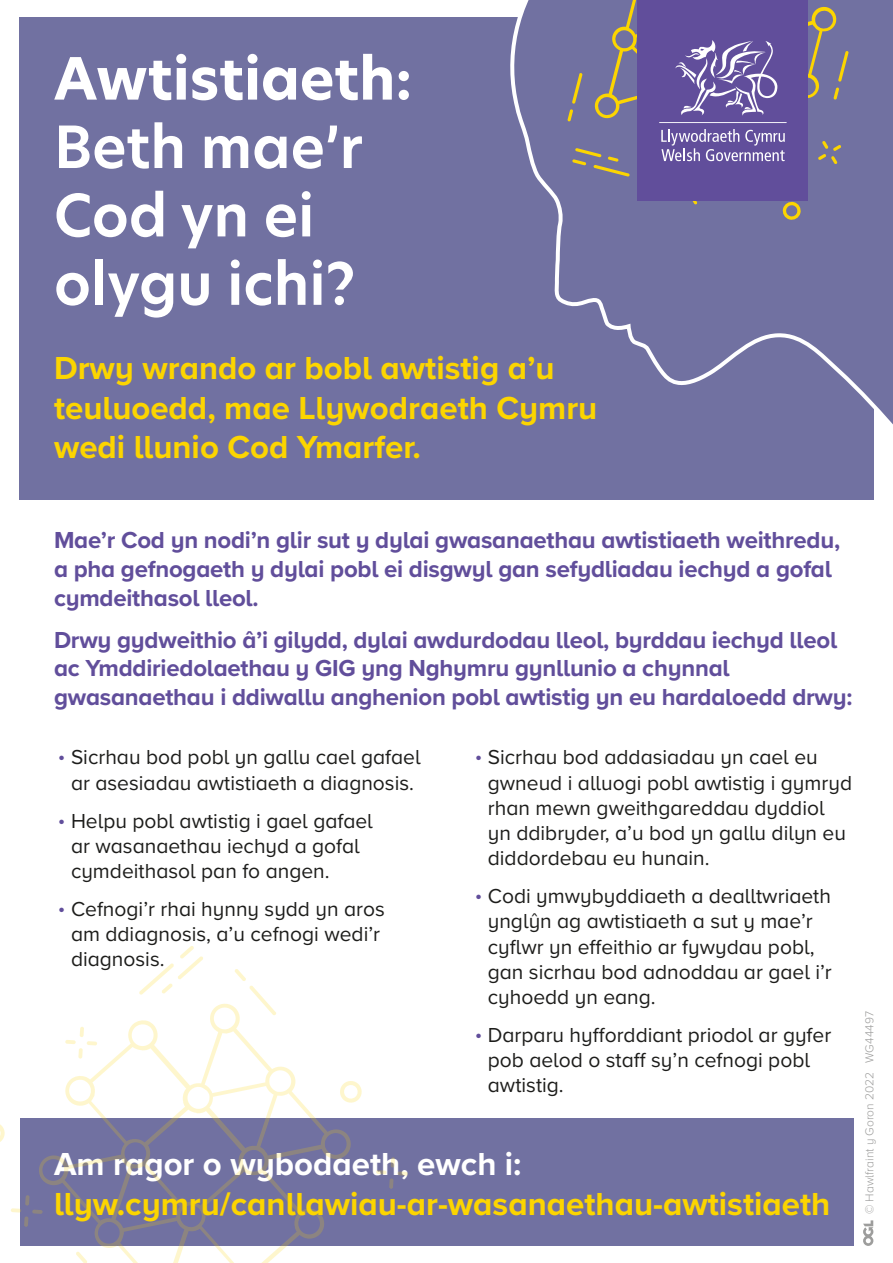
<style>
.page{position:relative;width:893px;height:1263px;background:#fff}
.page>*{position:absolute;margin:0;border:0;box-sizing:border-box;transform-origin:0 0}
.Main_Title_Heading{font:600 57px/68.4px "Hero New";color:#fff}
.intro_text{font:700 33px/39.6px "Proxima Nova";color:#fcd500}
.NEW_Sub_headers_Last{font:700 24px/28.8px "Proxima Nova";letter-spacing:-.01em;color:#614e9b}
.NEW_Sub_headers{font:700 24px/28.8px "Proxima Nova";letter-spacing:-.01em;color:#614e9b}
.NEW_Bullets{font:21px/25.2px "Proxima Nova";color:#1d1d1b}
.Credits{font:300 12px "Proxima Nova";color:#9d9d9c}
.s1{font-weight:700}
.s2{font-family:"Hero New";font-weight:600;font-size:16.5px;color:#614e9b}
.s3{color:#fff}
</style>
<div class="page">
<div style="left:19px;top:17px;width:855px;height:483px;background:#7171a1"></div>
<div style="left:21px;top:1118px;width:833px;height:128px;background:#7171a1"></div>
<svg style="left:510px;top:0;width:383px;height:425px"></svg>
<svg style="left:837px;top:51px;width:12px;height:49px"></svg>
<svg style="left:567px;top:73px;width:16px;height:49px"></svg>
<svg style="left:678px;top:201px;width:23px;height:3px"></svg>
<svg style="left:837px;top:141px;width:4px;height:23px"></svg>
<svg style="left:782px;top:201px;width:20px;height:20px"></svg>
<svg style="left:572px;top:148px;width:21px;height:29px"></svg>
<svg style="left:593px;top:0;width:244px;height:185px"></svg>
<div style="left:638px;top:0;width:170px;height:201px;background:#614e9b"></div>
<svg style="left:675px;top:40px;width:102px;height:75px"></svg>
<svg style="left:661px;top:129px;width:124px;height:32px"></svg>
<hr style="left:659px;top:122px;width:128px;height:1px;background:#fff">
<svg style="left:235px;top:969px;width:32px;height:33px"></svg>
<svg style="left:376px;top:1157px;width:32px;height:32px"></svg>
<svg style="left:11px;top:1195px;width:26px;height:32px"></svg>
<svg style="left:352px;top:1081px;width:10px;height:22px"></svg>
<svg style="left:0;top:1124px;width:5px;height:18px"></svg>
<svg style="left:139px;top:946px;width:64px;height:49px"></svg>
<svg style="left:37px;top:1002px;width:315px;height:261px"></svg>
<svg style="left:863px;top:1220px;width:10px;height:26px"></svg>
<h1 class="Main_Title_Heading" style="left:54px;top:44px;width:360px"><span class="s1">Awtistiaeth:<br></span>Beth mae’r<br>Cod yn ei olygu ichi?</h1>
<p class="intro_text" style="left:54px;top:347px;width:545px">Drwy wrando ar bobl awtistig a’u teuluoedd, mae Llywodraeth Cymru wedi llunio Cod Ymarfer.</p>
<p class="NEW_Sub_headers" style="left:54px;top:525px;width:788px">Mae’r Cod yn nodi’n glir sut y dylai gwasanaethau awtistiaeth weithredu, a pha gefnogaeth y dylai pobl ei disgwyl gan sefydliadau iechyd a gofal cymdeithasol lleol.</p>
<p class="NEW_Sub_headers_Last" style="left:54px;top:625px;width:800px">Drwy gydweithio â’i gilydd, dylai awdurdodau lleol, byrddau iechyd lleol ac Ymddiriedolaethau y GIG yng Nghymru gynllunio a chynnal gwasanaethau i ddiwallu anghenion pobl awtistig yn eu hardaloedd drwy:</p>
<p class="NEW_Bullets" style="left:58px;top:744px;width:364px;text-align:center"><span class="s2">•</span> Sicrhau bod pobl yn gallu cael gafael ar asesiadau awtistiaeth a diagnosis.</p>
<p class="NEW_Bullets" style="left:71px;top:807px;width:303px;text-indent:-13px"><span class="s2">•</span> Helpu pobl awtistig i gael gafael ar wasanaethau iechyd a gofal cymdeithasol pan fo angen.</p>
<p class="NEW_Bullets" style="left:71px;top:895px;width:315px;text-indent:-13px"><span class="s2">•</span> Cefnogi’r rhai hynny sydd yn aros am ddiagnosis, a’u cefnogi wedi’r diagnosis.</p>
<p class="NEW_Bullets" style="left:488px;top:744px;width:366px;text-indent:-13px"><span class="s2">•</span> Sicrhau bod addasiadau yn cael eu gwneud i alluogi pobl awtistig i gymryd rhan mewn gweithgareddau dyddiol yn ddibryder, a’u bod yn gallu dilyn eu diddordebau eu hunain.</p>
<p class="NEW_Bullets" style="left:488px;top:883px;width:346px;text-indent:-13px"><span class="s2">•</span> Codi ymwybyddiaeth a dealltwriaeth ynglŷn ag awtistiaeth a sut y mae’r cyflwr yn effeithio ar fywydau pobl, gan sicrhau bod adnoddau ar gael i’r cyhoedd yn eang.</p>
<p class="NEW_Bullets" style="left:488px;top:1021px;width:345px;text-indent:-13px"><span class="s2">•</span> Darparu hyfforddiant priodol ar gyfer pob aelod o staff sy’n cefnogi pobl awtistig.</p>
<p class="intro_text" style="left:54px;top:1144px;width:778px"><span class="s3">Am ragor o wybodaeth, ewch i: </span>llyw.cymru/canllawiau-ar-wasanaethau-awtistiaeth</p>
<p class="Credits" style="left:860px;top:1214px;width:204px;rotate:-90deg">© Hawlfraint y Goron 2022 WG44497</p>
</div>
